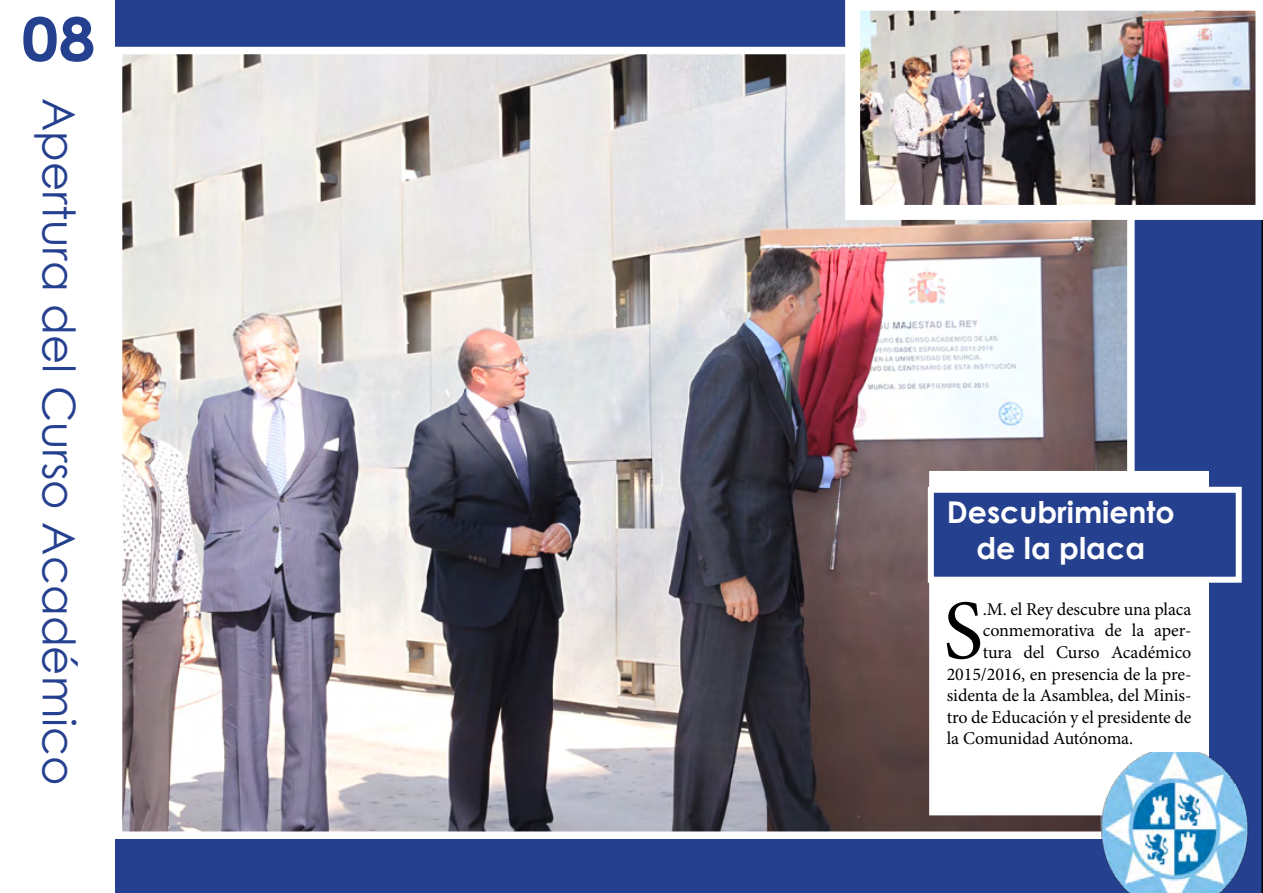
<style>
.page{position:relative;width:1263px;height:893px;background:#fff}
.page>*{position:absolute;margin:0;border:0;box-sizing:border-box;transform-origin:0 0}
.t1{font:84.45px "Minion Pro";color:#000}
.t2{font:700 60px "Century Gothic";color:#25408f;scale:1.1 1}
.t3{font:45px "Century Gothic";color:#25408f}
.t4{font:700 30px/36px "Century Gothic";color:#fff;text-align:center}
.t5{font:18px "Minion Pro";letter-spacing:-.005em;color:#000}
</style>
<div class="page">
<div style="left:115px;top:0;width:1148px;height:893px;background:#25408f"></div>
<img style="left:124px;top:56px;width:1001px;height:774px">
<div style="left:115px;top:47px;width:1019px;height:792px;border:8px solid #fff"></div>
<div style="left:929px;top:471px;width:280px;height:344px;background:#fff"></div>
<img style="left:1091px;top:753px;width:172px;height:140px">
<div style="left:928px;top:487px;width:314px;height:96px;background:#25408f;border:6px solid #fff"></div>
<img style="left:845px;top:0;width:418px;height:220px">
<h2 class="t2" style="left:22px;top:-7px;width:69px">08</h2>
<h3 class="t3" style="left:90px;top:98px;width:689px;rotate:90deg">Apertura del Curso Académico</h3>
<h3 class="t4" style="left:947px;top:493px;width:229px">Descubrimiento de la placa</h3>
<h1 class="t1" style="left:943px;top:574px;width:42px">S</h1>
<p class="t5" style="left:983px;top:597px;width:210px">.M. el Rey descubre una placa</p>
<p class="t5" style="left:983px;top:619px;width:210px">conmemorativa de la aper-</p>
<p class="t5" style="left:983px;top:640px;width:210px">tura del Curso Académico</p>
<p class="t5" style="left:947px;top:662px;width:246px">2015/2016, en presencia de la pre-</p>
<p class="t5" style="left:947px;top:683px;width:246px">sidenta de la Asamblea, del Minis-</p>
<p class="t5" style="left:947px;top:705px;width:246px">tro de Educación y el presidente de</p>
<p class="t5" style="left:947px;top:727px;width:188px">la Comunidad Autónoma.</p>
</div>
